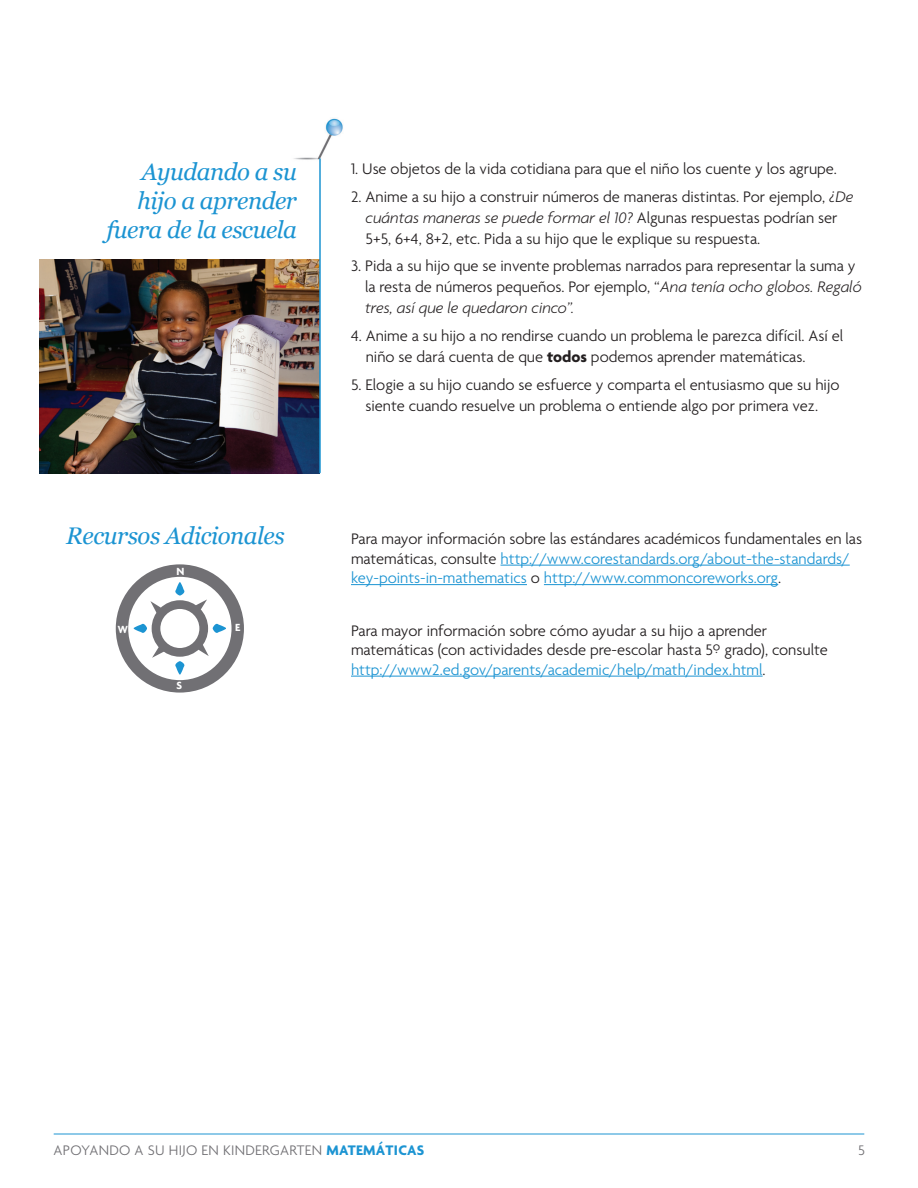
<style>
.page{position:relative;width:918px;height:1188px;background:#fff}
.page>*{position:absolute;margin:0;border:0;box-sizing:border-box;transform-origin:0 0}
.Call_Out{font:italic 24px/28.8px "Georgia";letter-spacing:-.02em;color:#1c94d2;text-align:right}
.Bullet_Copy{font:300 16.5px/21px "Agenda";color:#231f20}
.Body_Copy{font:300 16.5px/19.5px "Agenda";color:#1c94d2}
.Body_Copy-2{font:300 16.5px/19.5px "Agenda";color:#231f20}
.t1{font:300 15px "Agenda";letter-spacing:.02em;color:#717074}
.t2{font:700 11.25px "Agenda";color:#fff}
.s1{font-style:italic}
.s2{font-weight:700}
.s3{color:#231f20}
.s4{color:#1c94d2}
.s5{font-weight:700;color:#1c94d2}
</style>
<div class="page">
<img style="left:294px;top:118px;width:49px;height:42px">
<img style="left:39px;top:259px;width:280px;height:214px">
<hr style="left:501px;top:565px;width:349px;height:1px;background:#1c94d2">
<hr style="left:351px;top:584px;width:176px;height:1px;background:#1c94d2">
<hr style="left:544px;top:584px;width:234px;height:1px;background:#1c94d2">
<hr style="left:351px;top:676px;width:412px;height:1px;background:#1c94d2">
<hr style="left:319px;top:159px;width:2px;height:314px;background:#1c94d2">
<svg style="left:122px;top:571px;width:116px;height:115px"></svg>
<div style="left:116px;top:564px;width:128px;height:129px;border:12px solid #717074;border-radius:50%"></div>
<div style="left:156px;top:605px;width:48px;height:47px;background:#fff;border-radius:50%"></div>
<div style="left:152px;top:600px;width:56px;height:57px;border:9px solid #717074;border-radius:50%"></div>
<svg style="left:175px;top:582px;width:9px;height:14px"></svg>
<svg style="left:175px;top:661px;width:9px;height:13px"></svg>
<svg style="left:213px;top:624px;width:13px;height:9px"></svg>
<svg style="left:134px;top:624px;width:13px;height:9px"></svg>
<svg style="left:192px;top:599px;width:15px;height:15px"></svg>
<svg style="left:152px;top:644px;width:15px;height:14px"></svg>
<svg style="left:195px;top:641px;width:14px;height:15px"></svg>
<svg style="left:150px;top:601px;width:14px;height:15px"></svg>
<hr style="left:54px;top:1134px;width:810px;height:1px;background:#1c94d2">
<p class="Call_Out" style="left:106px;top:158px;width:192px">Ayudando a su hijo a aprender fuera de la escuela</p>
<p class="Call_Out" style="left:66px;top:521px;width:220px">Recursos Adicionales</p>
<p class="t2" style="left:176px;top:564px;width:9px">N</p>
<p class="t2" style="left:118px;top:623px;width:12px">W</p>
<p class="t2" style="left:235px;top:620px;width:7px">E</p>
<p class="t2" style="left:176px;top:679px;width:7px">S</p>
<p class="Bullet_Copy" style="left:351px;top:159px;width:487px">1. Use objetos de la vida cotidiana para que el niño los cuente y los agrupe.</p>
<p class="Bullet_Copy" style="left:366px;top:187px;width:489px;text-indent:-15px">2. Anime a su hijo a construir números de maneras distintas. Por ejemplo, <span class="s1">¿De cuántas maneras se puede formar el 10?</span> Algunas respuestas podrían ser<br>5+5, 6+4, 8+2, etc. Pida a su hijo que le explique su respuesta.</p>
<p class="Bullet_Copy" style="left:365px;top:257px;width:498px;text-indent:-14px">3. Pida a su hijo que se invente problemas narrados para representar la suma y la resta de números pequeños. Por ejemplo, “<span class="s1">Ana tenía ocho globos. Regaló tres, así que le quedaron cinco”.</span></p>
<p class="Bullet_Copy" style="left:366px;top:326px;width:479px;text-indent:-15px">4. Anime a su hijo a no rendirse cuando un problema le parezca difícil. Así el niño se dará cuenta de que <span class="s2">todos</span> podemos aprender matemáticas.</p>
<p class="Bullet_Copy" style="left:351px;top:375px;width:490px;text-align:center">5. Elogie a su hijo cuando se esfuerce y comparta el entusiasmo que su hijo siente cuando resuelve un problema o entiende algo por primera vez.</p>
<p class="Body_Copy" style="left:351px;top:530px;width:513px"><span class="s3">Para mayor información sobre las estándares académicos fundamentales en las matemáticas, consulte</span> http://www.corestandards.org/about-the-standards/ key-points-in-mathematics <span class="s3">o</span> http://www.commoncoreworks.org<span class="s3">.</span></p>
<p class="Body_Copy-2" style="left:351px;top:622px;width:478px">Para mayor información sobre cómo ayudar a su hijo a aprender matemáticas (con actividades desde pre-escolar hasta 5º grado), consulte <span class="s4">http://www2.ed.gov/parents/academic/help/math/index.html</span>.</p>
<p class="t1" style="left:54px;top:1142px;width:372px">APOYANDO A SU HIJO EN KINDERGARTEN <span class="s5">MATEMÁTICAS</span></p>
<p class="t1" style="left:858px;top:1142px;width:8px">5</p>
</div>
